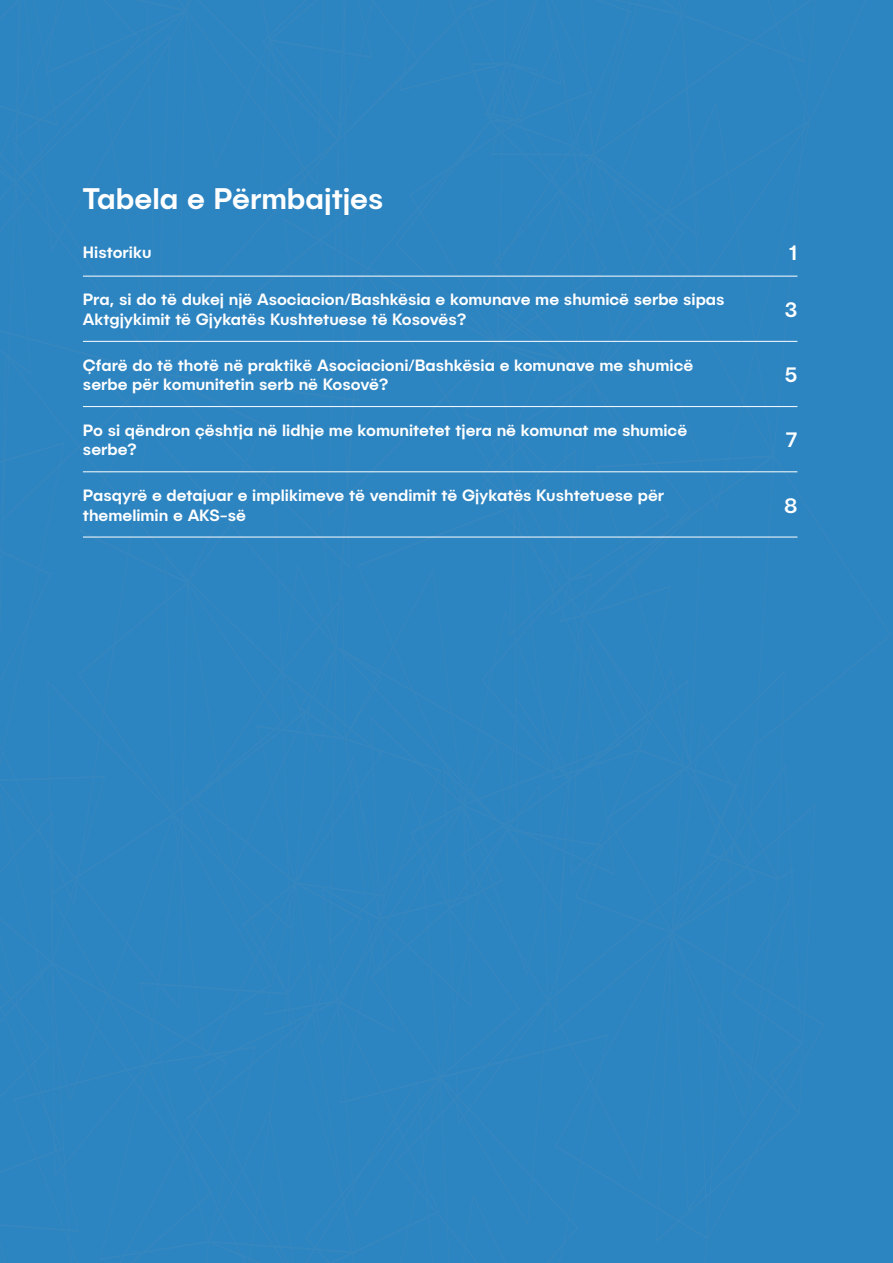
<style>
.page{position:relative;width:893px;height:1263px;background:#2c84c1}
.page>*{position:absolute;margin:0;border:0;box-sizing:border-box;transform-origin:0 0}
.TOC_Heading{font:500 30px "Publica Sans";color:#fff}
.t1{font:500 21px "Publica Sans";color:#fff}
.Toc_1{font:500 16.5px/19.5px "Publica Sans";color:#fff}
</style>
<div class="page">
<svg style="left:399px;top:275px;width:399px;height:263px"></svg>
<svg style="left:146px;top:275px;width:214px;height:66px"></svg>
<hr style="left:83px;top:276px;width:659px;height:1px;background:#fff">
<hr style="left:742px;top:276px;width:55px;height:1px;background:#fff">
<hr style="left:83px;top:341px;width:659px;height:1px;background:#fff">
<hr style="left:742px;top:341px;width:55px;height:1px;background:#fff">
<hr style="left:83px;top:406px;width:659px;height:1px;background:#fff">
<hr style="left:742px;top:406px;width:55px;height:1px;background:#fff">
<hr style="left:83px;top:471px;width:659px;height:1px;background:#fff">
<hr style="left:742px;top:471px;width:55px;height:1px;background:#fff">
<hr style="left:83px;top:537px;width:659px;height:1px;background:#fff">
<hr style="left:742px;top:537px;width:55px;height:1px;background:#fff">
<p class="TOC_Heading" style="left:83px;top:179px;width:302px">Tabela e Përmbajtjes</p>
<p class="Toc_1" style="left:83px;top:242px;width:70px">Historiku</p>
<p class="t1" style="left:789px;top:239px;width:10px">1</p>
<p class="Toc_1" style="left:83px;top:289px;width:643px">Pra, si do të dukej një Asociacion/Bashkësia e komunave me shumicë serbe sipas<br>Aktgjykimit të Gjykatës Kushtetuese të Kosovës?</p>
<p class="t1" style="left:785px;top:296px;width:14px">3</p>
<p class="Toc_1" style="left:83px;top:354px;width:612px">Çfarë do të thotë në praktikë Asociacioni/Bashkësia e komunave me shumicë serbe për komunitetin serb në Kosovë?</p>
<p class="t1" style="left:785px;top:361px;width:14px">5</p>
<p class="Toc_1" style="left:83px;top:420px;width:606px">Po si qëndron çështja në lidhje me komunitetet tjera në komunat me shumicë serbe?</p>
<p class="t1" style="left:785px;top:426px;width:14px">7</p>
<p class="Toc_1" style="left:83px;top:485px;width:583px">Pasqyrë e detajuar e implikimeve të vendimit të Gjykatës Kushtetuese për themelimin e AKS-së</p>
<p class="t1" style="left:784px;top:492px;width:15px">8</p>
</div>
